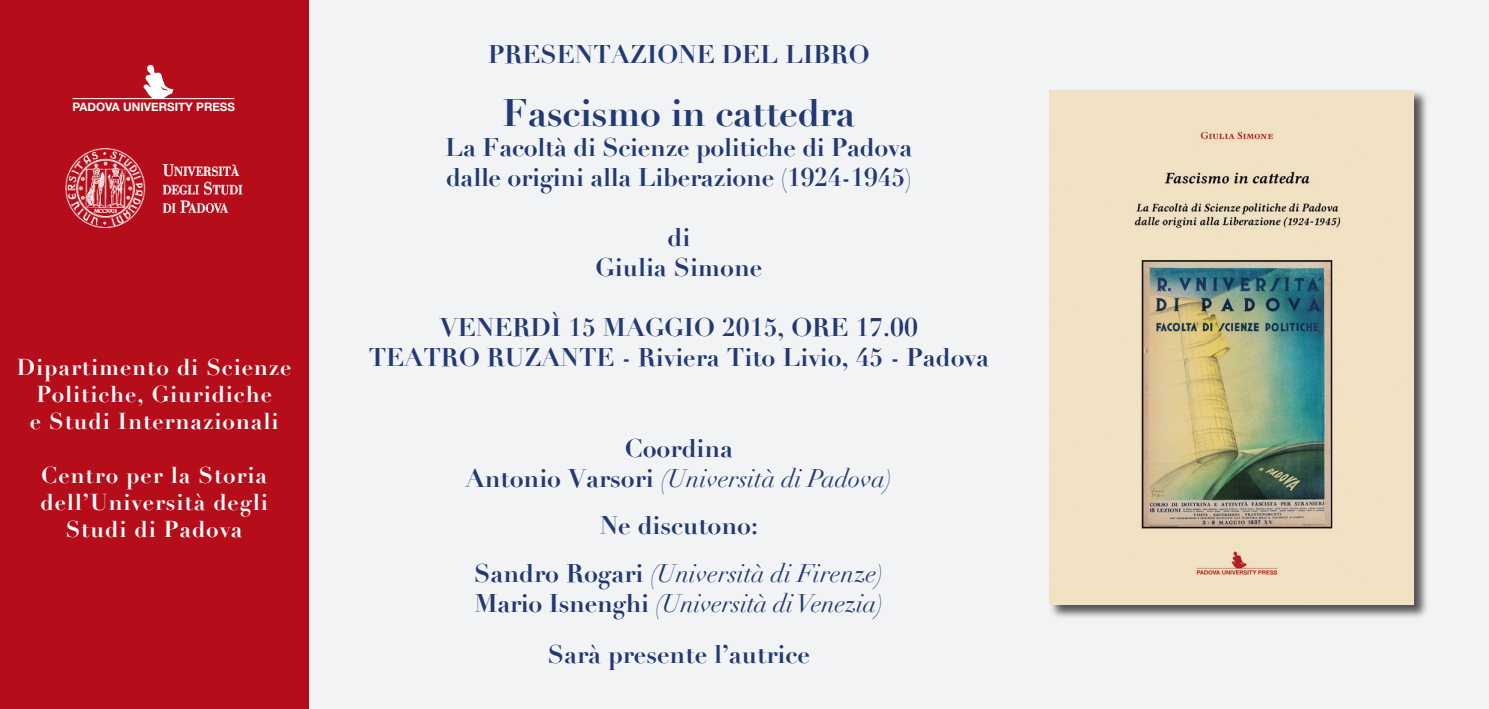
<style>
.page{position:relative;width:1489px;height:709px;background:#fff}
.page>*{position:absolute;margin:0;border:0;box-sizing:border-box;transform-origin:0 0}
.t1{font:700 37.5px "Didot";letter-spacing:-.01em;color:#223a73}
.t2{font:700 25px "Didot";color:#223a73}
.t3{font:italic 25px "Didot";color:#223a73}
.t4{font:700 22.5px "Didot";letter-spacing:.04em;color:#fff}
.t5{font:700 11.75px "Helvetica Neue";color:#fff}
.s1{font-weight:700;font-style:normal}
</style>
<div class="page">
<div style="left:290px;top:0;width:1198px;height:709px;background:#f2f3f4"></div>
<div style="left:0;top:0;width:308px;height:709px;background:#b50e1a"></div>
<img style="left:66px;top:148px;width:177px;height:79px">
<svg style="left:143px;top:64px;width:30px;height:34px"></svg>
<hr style="left:73px;top:98px;width:161px;height:1px;background:#fff">
<div style="left:1048px;top:89px;width:380px;height:529px;background:#231f20;opacity:.75"></div>
<img style="left:1049px;top:90px;width:364px;height:514px">
<p class="t5" style="left:73px;top:100px;width:164px">PADOVA UNIVERSITY PRESS</p>
<p class="t4" style="left:17px;top:352px;width:276px">Dipartimento di Scienze</p>
<p class="t4" style="left:36px;top:379px;width:237px">Politiche, Giuridiche</p>
<p class="t4" style="left:30px;top:406px;width:250px">e Studi Internazionali</p>
<p class="t4" style="left:41px;top:460px;width:227px">Centro per la Storia</p>
<p class="t4" style="left:41px;top:487px;width:229px">dell’Università degli</p>
<p class="t4" style="left:66px;top:514px;width:178px">Studi di Padova</p>
<p class="t2" style="left:488px;top:39px;width:382px">PRESENTAZIONE DEL LIBRO</p>
<p class="t1" style="left:502px;top:89px;width:354px">Fascismo in cattedra</p>
<p class="t2" style="left:445px;top:131px;width:468px">La Facoltà di Scienze politiche di Padova</p>
<p class="t2" style="left:446px;top:161px;width:467px">dalle origini alla Liberazione (1924-1945)</p>
<p class="t2" style="left:667px;top:221px;width:24px">di</p>
<p class="t2" style="left:595px;top:251px;width:168px">Giulia Simone</p>
<p class="t2" style="left:440px;top:312px;width:479px">VENERDÌ 15 MAGGIO 2015, ORE 17.00</p>
<p class="t2" style="left:368px;top:342px;width:622px">TEATRO RUZANTE - Riviera Tito Livio, 45 - Padova</p>
<p class="t2" style="left:624px;top:432px;width:110px">Coordina</p>
<p class="t3" style="left:465px;top:462px;width:428px"><span class="s1">Antonio Varsori</span> (Università di Padova)</p>
<p class="t2" style="left:599px;top:509px;width:160px">Ne discutono:</p>
<p class="t3" style="left:474px;top:557px;width:411px"><span class="s1">Sandro Rogari</span> (Università di Firenze)</p>
<p class="t3" style="left:474px;top:587px;width:410px"><span class="s1">Mario Isnenghi</span> (Università di Venezia)</p>
<p class="t2" style="left:548px;top:638px;width:264px">Sarà presente l’autrice</p>
</div>
